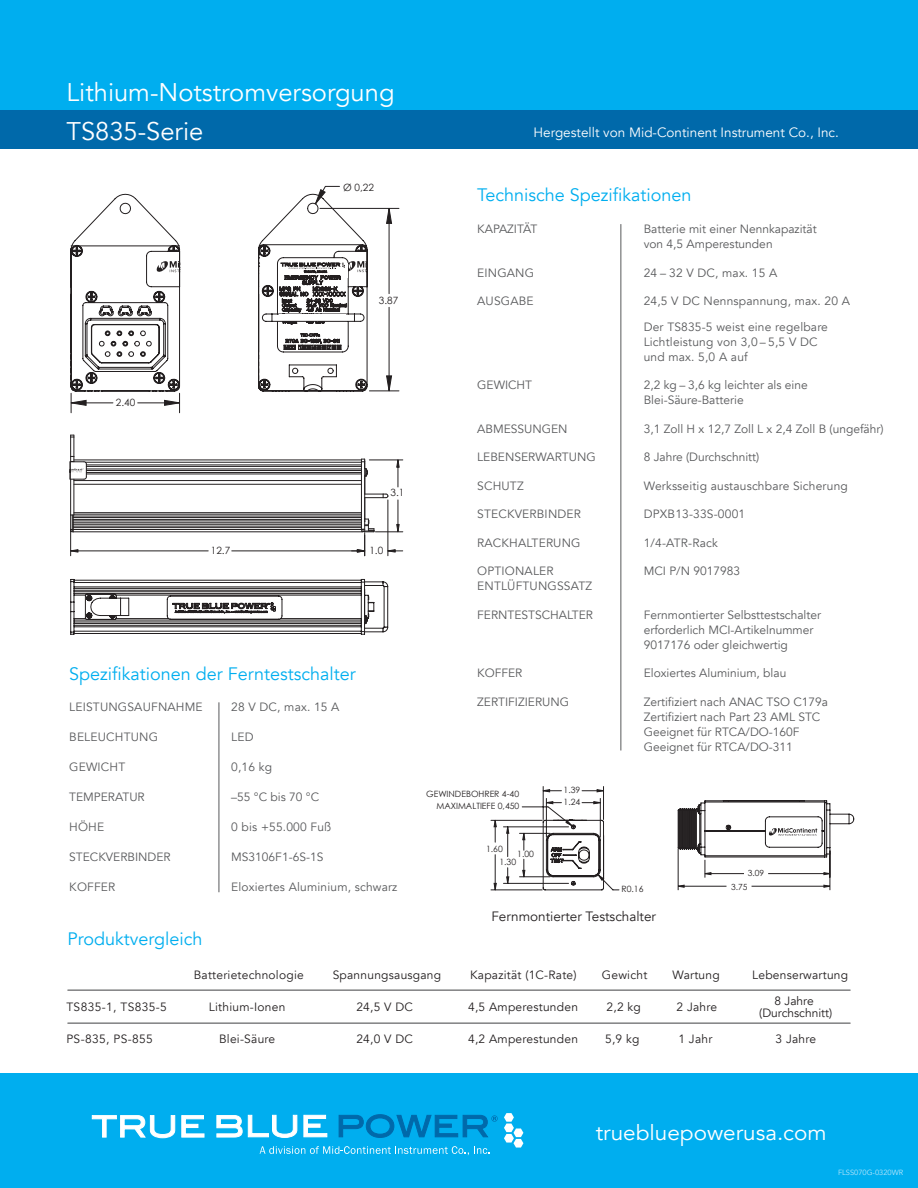
<style>
.page{position:relative;width:918px;height:1188px;background:#fff}
.page>*{position:absolute;margin:0;border:0;box-sizing:border-box;transform-origin:0 0}
.t1{font:25.5px/39px "Avenir";color:#fff}
.t2{font:21.3px "Avenir";color:#fff;scale:1.05 1}
.t3{font:18px "Avenir";color:#00aeef}
.t4{font:13.5px "Avenir";color:#fff}
.t5{font:13.5px "Avenir";color:#231f20}
.t6{font:12px/15px "Avenir";color:#58595b}
.t7{font:12px "Avenir";letter-spacing:.02em;color:#231f20}
.t8{font:12px/12px "Avenir";color:#231f20;text-align:center}
.t9{font:10.05px "Century Gothic";color:#231f20}
.t10{font:8.7px/13.6px "Century Gothic";color:#231f20}
.t11{font:8.4px "Century Gothic";color:#231f20}
.t12{font:7.5px "Avenir";color:#b9e6fa}
</style>
<div class="page">
<div style="left:0;top:0;width:918px;height:110px;background:#00aeef"></div>
<div style="left:0;top:110px;width:918px;height:39px;background:#0069aa"></div>
<div style="left:0;top:1073px;width:918px;height:115px;background:#00aeef"></div>
<hr style="left:621px;top:224px;width:1px;height:526px;background:#58595b">
<hr style="left:219px;top:702px;width:1px;height:190px;background:#58595b">
<hr style="left:678px;top:848px;width:1px;height:42px;background:#231f20">
<hr style="left:830px;top:851px;width:1px;height:39px;background:#231f20">
<hr style="left:68px;top:990px;width:782px;height:1px;background:#58595b">
<hr style="left:68px;top:1023px;width:782px;height:1px;background:#58595b">
<hr style="left:320px;top:208px;width:79px;height:1px;background:#231f20">
<hr style="left:369px;top:391px;width:30px;height:1px;background:#231f20">
<svg style="left:491px;top:786px;width:128px;height:104px"></svg>
<svg style="left:260px;top:1146px;width:230px;height:9px"></svg>
<svg style="left:91px;top:1115px;width:114px;height:24px"></svg>
<svg style="left:216px;top:1114px;width:112px;height:24px"></svg>
<svg style="left:504px;top:1113px;width:19px;height:35px"></svg>
<svg style="left:338px;top:1114px;width:160px;height:24px"></svg>
<svg style="left:71px;top:194px;width:109px;height:219px"></svg>
<svg style="left:678px;top:800px;width:176px;height:88px"></svg>
<svg style="left:258px;top:186px;width:134px;height:205px"></svg>
<div style="left:279px;top:314px;width:67px;height:5px;background:#fff"></div>
<svg style="left:70px;top:435px;width:333px;height:121px"></svg>
<svg style="left:70px;top:579px;width:318px;height:56px"></svg>
<h1 class="t1" style="left:66px;top:73px;width:330px">Lithium-Notstromversorgung<br>TS835-Serie</h1>
<p class="t9" style="left:343px;top:181px;width:32px">Ø 0,22</p>
<p class="t9" style="left:116px;top:396px;width:21px">2.40</p>
<p class="t9" style="left:379px;top:294px;width:21px">3.87</p>
<p class="t9" style="left:391px;top:487px;width:15px">3.1</p>
<p class="t9" style="left:211px;top:544px;width:21px">12.7</p>
<p class="t9" style="left:369px;top:544px;width:15px">1.0</p>
<h3 class="t3" style="left:69px;top:663px;width:288px">Spezifikationen der Ferntestschalter</h3>
<p class="t6" style="left:69px;top:700px;width:135px">LEISTUNGSAUFNAHME</p>
<p class="t6" style="left:231px;top:700px;width:110px">28 V DC, max. 15 A</p>
<p class="t6" style="left:69px;top:730px;width:90px">BELEUCHTUNG</p>
<p class="t6" style="left:231px;top:730px;width:24px">LED</p>
<p class="t6" style="left:69px;top:760px;width:58px">GEWICHT</p>
<p class="t6" style="left:231px;top:760px;width:42px">0,16 kg</p>
<p class="t6" style="left:69px;top:790px;width:77px">TEMPERATUR</p>
<p class="t6" style="left:231px;top:790px;width:89px">–55 °C bis 70 °C</p>
<p class="t6" style="left:69px;top:820px;width:36px">HÖHE</p>
<p class="t6" style="left:231px;top:820px;width:102px">0 bis +55.000 Fuß</p>
<p class="t6" style="left:69px;top:850px;width:103px">STECKVERBINDER</p>
<p class="t6" style="left:231px;top:850px;width:94px">MS3106F1-6S-1S</p>
<p class="t6" style="left:69px;top:880px;width:48px">KOFFER</p>
<p class="t6" style="left:231px;top:880px;width:168px">Eloxiertes Aluminium, schwarz</p>
<p class="t4" style="left:534px;top:124px;width:307px">Hergestellt von Mid-Continent Instrument Co., Inc.</p>
<h3 class="t3" style="left:477px;top:184px;width:216px">Technische Spezifikationen</h3>
<p class="t6" style="left:477px;top:222px;width:62px">KAPAZITÄT</p>
<p class="t6" style="left:644px;top:222px;width:175px">Batterie mit einer Nennkapazität von 4,5 Amperestunden</p>
<p class="t6" style="left:477px;top:265px;width:58px">EINGANG</p>
<p class="t6" style="left:644px;top:265px;width:135px">24 – 32 V DC, max. 15 A</p>
<p class="t6" style="left:477px;top:294px;width:58px">AUSGABE</p>
<p class="t6" style="left:644px;top:289px;width:208px;line-height:25.5px">24,5 V DC Nennspannung, max. 20 A<br>Der TS835-5 weist eine regelbare</p>
<p class="t6" style="left:644px;top:334px;width:175px">Lichtleistung von 3,0 – 5,5 V DC und max. 5,0 A auf</p>
<p class="t6" style="left:477px;top:378px;width:56px">GEWICHT</p>
<p class="t6" style="left:644px;top:378px;width:166px">2,2 kg – 3,6 kg leichter als eine<br>Blei-Säure-Batterie</p>
<p class="t6" style="left:477px;top:421px;width:92px">ABMESSUNGEN</p>
<p class="t6" style="left:644px;top:421px;width:241px">3,1 Zoll H x 12,7 Zoll L x 2,4 Zoll B (ungefähr)</p>
<p class="t6" style="left:477px;top:450px;width:120px">LEBENSERWARTUNG</p>
<p class="t6" style="left:644px;top:450px;width:117px">8 Jahre (Durchschnitt)</p>
<p class="t6" style="left:477px;top:478px;width:48px">SCHUTZ</p>
<p class="t6" style="left:644px;top:478px;width:206px">Werksseitig austauschbare Sicherung</p>
<p class="t6" style="left:477px;top:507px;width:105px">STECKVERBINDER</p>
<p class="t6" style="left:644px;top:507px;width:103px">DPXB13-33S-0001</p>
<p class="t6" style="left:477px;top:535px;width:105px">RACKHALTERUNG</p>
<p class="t6" style="left:644px;top:535px;width:76px">1/4-ATR-Rack</p>
<p class="t6" style="left:477px;top:564px;width:78px">OPTIONALER</p>
<p class="t6" style="left:644px;top:564px;width:98px">MCI P/N 9017983</p>
<p class="t6" style="left:477px;top:579px;width:116px">ENTLÜFTUNGSSATZ</p>
<p class="t6" style="left:477px;top:607px;width:117px">FERNTESTSCHALTER</p>
<p class="t6" style="left:644px;top:607px;width:179px">Fernmontierter Selbsttestschalter erforderlich MCI-Artikelnummer<br>9017176 oder gleichwertig</p>
<p class="t6" style="left:477px;top:666px;width:47px">KOFFER</p>
<p class="t6" style="left:644px;top:666px;width:144px">Eloxiertes Aluminium, blau</p>
<p class="t6" style="left:477px;top:694px;width:93px">ZERTIFIZIERUNG</p>
<p class="t6" style="left:644px;top:694px;width:186px">Zertifiziert nach ANAC TSO C179a<br>Zertifiziert nach Part 23 AML STC<br>Geeignet für RTCA/DO-160F<br>Geeignet für RTCA/DO-311</p>
<p class="t10" style="left:426px;top:787px;width:95px;line-height:12.6px;text-align:right">GEWINDEBOHRER 4-40<br>MAXIMALTIEFE 0,450</p>
<p class="t10" style="left:499px;top:842px;width:18px;text-indent:-13px">1.60<br>1.30</p>
<p class="t10" style="left:517px;top:847px;width:18px">1.00</p>
<p class="t10" style="left:564px;top:783px;width:18px">1.39</p>
<p class="t10" style="left:564px;top:795px;width:18px">1.24</p>
<p class="t10" style="left:621px;top:882px;width:24px">R0.16</p>
<p class="t5" style="left:491px;top:908px;width:166px">Fernmontierter Testschalter</p>
<p class="t11" style="left:748px;top:868px;width:18px">3.09</p>
<p class="t11" style="left:731px;top:881px;width:18px">3.75</p>
<h3 class="t3" style="left:68px;top:928px;width:136px">Produktvergleich</h3>
<p class="t7" style="left:194px;top:968px;width:112px">Batterietechnologie</p>
<p class="t7" style="left:333px;top:968px;width:110px">Spannungsausgang</p>
<p class="t7" style="left:470px;top:968px;width:108px">Kapazität (1C-Rate)</p>
<p class="t7" style="left:602px;top:968px;width:47px">Gewicht</p>
<p class="t7" style="left:673px;top:968px;width:49px">Wartung</p>
<p class="t7" style="left:752px;top:968px;width:98px">Lebenserwartung</p>
<p class="t7" style="left:66px;top:1000px;width:102px">TS835-1, TS835-5</p>
<p class="t7" style="left:66px;top:1032px;width:88px">PS-835, PS-855</p>
<p class="t8" style="left:759px;top:995px;width:75px">8 Jahre (Durchschnitt)</p>
<p class="t7" style="left:776px;top:1032px;width:42px">3 Jahre</p>
<p class="t7" style="left:468px;top:1000px;width:111px">4,5 Amperestunden</p>
<p class="t7" style="left:468px;top:1032px;width:111px">4,2 Amperestunden</p>
<p class="t7" style="left:607px;top:1000px;width:36px">2,2 kg</p>
<p class="t7" style="left:605px;top:1032px;width:36px">5,9 kg</p>
<p class="t7" style="left:677px;top:1000px;width:42px">2 Jahre</p>
<p class="t7" style="left:679px;top:1032px;width:35px">1 Jahr</p>
<p class="t7" style="left:209px;top:1000px;width:78px">Lithium-Ionen</p>
<p class="t7" style="left:219px;top:1032px;width:58px">Blei-Säure</p>
<p class="t7" style="left:356px;top:1000px;width:58px">24,5 V DC</p>
<p class="t7" style="left:356px;top:1032px;width:58px">24,0 V DC</p>
<h2 class="t2" style="left:596px;top:1120px;width:221px">truebluepowerusa.com</h2>
<p class="t12" style="left:838px;top:1168px;width:67px">FLSS070G-0320WR</p>
</div>
